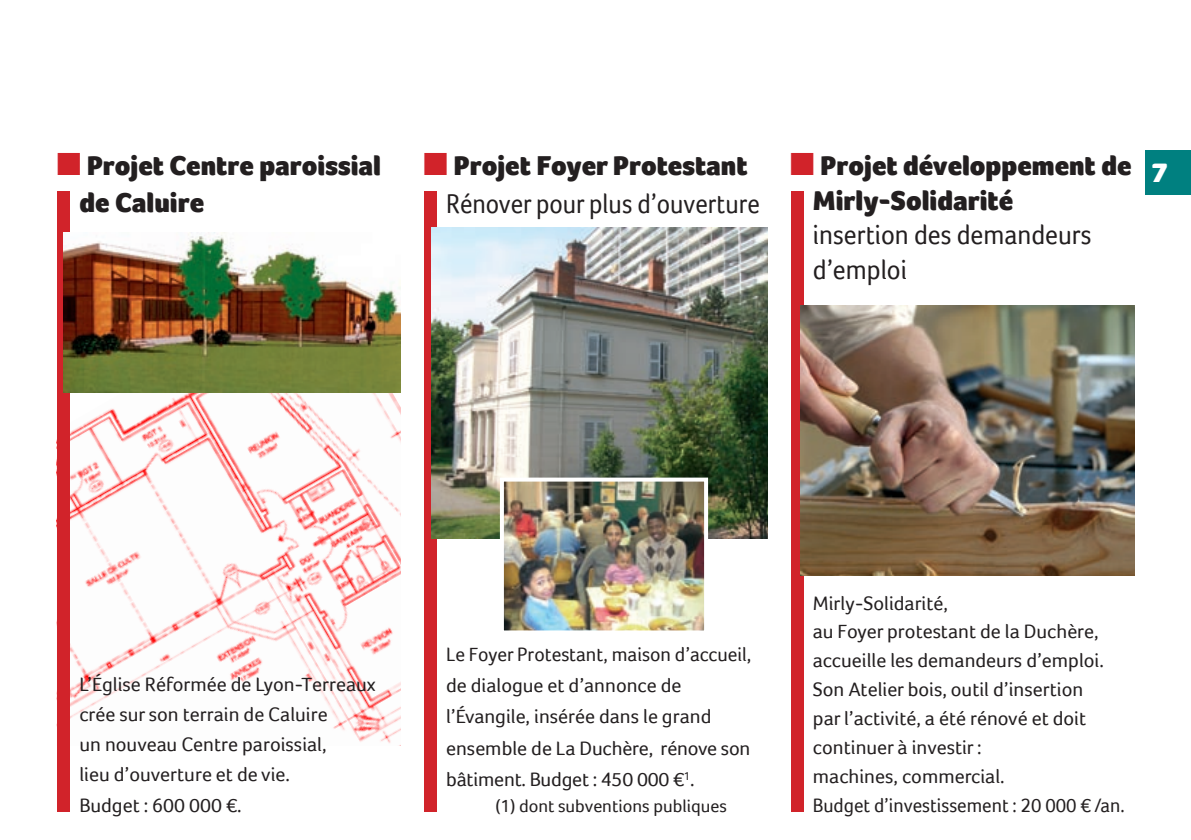
<style>
.page{position:relative;width:1191px;height:840px;background:#fff}
.page>*{position:absolute;margin:0;border:0;box-sizing:border-box;transform-origin:0 0}
.t1{font:900 28px/34.8px "Foco";color:#231f20}
.t2{font:28px/34.8px "Foco";color:#231f20;scale:.92 1}
.t3{font:28px "Foco";color:#231f20;scale:.89 1}
.t4{font:900 28px "Foco";color:#fff}
.t5{font:20px/28.8px "Foco";color:#231f20}
.t6{font:18px "Foco";color:#231f20}
.s1{color:#d1232a}
</style>
<div class="page">
<div style="left:1145px;top:150px;width:46px;height:45px;background:#008080"></div>
<img style="left:69px;top:393px;width:332px;height:352px">
<div style="left:57px;top:191px;width:12px;height:620px;background:#d1232a"></div>
<img style="left:63px;top:232px;width:338px;height:161px">
<div style="left:424px;top:191px;width:12px;height:620px;background:#d1232a"></div>
<img style="left:432px;top:227px;width:335px;height:311px">
<img style="left:505px;top:482px;width:198px;height:147px">
<div style="left:500px;top:477px;width:208px;height:157px;border:4px solid #fff"></div>
<div style="left:791px;top:191px;width:13px;height:620px;background:#d1232a"></div>
<img style="left:800px;top:305px;width:334px;height:269px">
<h1 class="t1" style="left:79px;top:147px;width:303px;line-height:37.4px;text-indent:-23px"><span class="s1">■</span> Projet Centre paroissial de Caluire</h1>
<h1 class="t1" style="left:423px;top:148px;width:325px"><span class="s1">■</span> Projet Foyer Protestant</h1>
<h1 class="t4" style="left:1151px;top:156px;width:18px">7</h1>
<h1 class="t3" style="left:446px;top:188px;width:354px">Rénover pour plus d’ouverture</h1>
<h1 class="t1" style="left:813px;top:148px;width:320px;text-indent:-23px"><span class="s1">■</span> Projet développement de<br>Mirly-Solidarité</h1>
<h1 class="t2" style="left:813px;top:217px;width:304px">insertion des demandeurs d’emploi</h1>
<p class="t5" style="left:79px;top:668px;width:298px;line-height:30.2px">L’Église Réformée de Lyon-Terreaux crée sur son terrain de Caluire<br>un nouveau Centre paroissial,<br>lieu d’ouverture et de vie.<br>Budget : 600 000 €.</p>
<p class="t5" style="left:446px;top:637px;width:307px;line-height:31.4px">Le Foyer Protestant, maison d’accueil, de dialogue et d’annonce de l’Évangile, insérée dans le grand ensemble de La Duchère, rénove son bâtiment. Budget : 450 000 €<sup>1</sup>.</p>
<p class="t6" style="left:495px;top:794px;width:233px">(1) dont subventions publiques</p>
<p class="t5" style="left:813px;top:588px;width:313px">Mirly-Solidarité,<br>au Foyer protestant de la Duchère, accueille les demandeurs d’emploi.<br>Son Atelier bois, outil d’insertion<br>par l’activité, a été rénové et doit continuer à investir :<br>machines, commercial.<br>Budget d’investissement : 20 000 € /an.</p>
</div>
